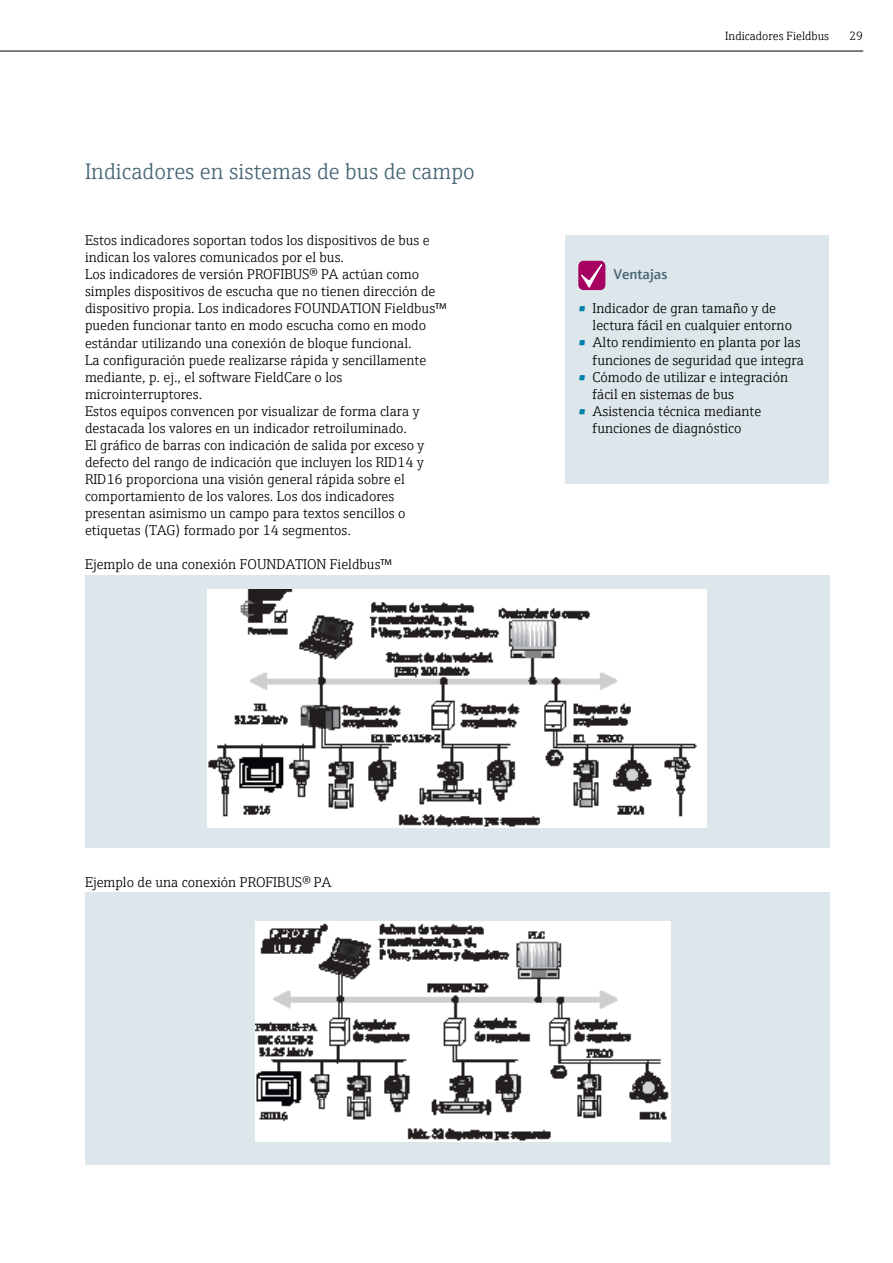
<style>
.page{position:relative;width:893px;height:1263px;background:#fff}
.page>*{position:absolute;margin:0;border:0;box-sizing:border-box;transform-origin:0 0}
.t1{font:300 22.5px "E+H Serif";color:#456473}
.t2{font:300 14.25px/17px "E+H Serif";color:#000}
.t3{font:600 14.25px "E+H Sans";color:#456473}
.t4{font:300 12px "E+H Serif";color:#000}
.s1{font-weight:600;color:#0081ad}
</style>
<div class="page">
<div style="left:566px;top:235px;width:263px;height:249px;background:#dce6eb"></div>
<div style="left:578px;top:261px;width:27px;height:29px;background:#a70063;border-radius:5px"></div>
<svg style="left:580px;top:264px;width:22px;height:25px"></svg>
<div style="left:85px;top:575px;width:744px;height:272px;background:#dce6eb"></div>
<img style="left:208px;top:589px;width:498px;height:239px">
<div style="left:85px;top:892px;width:744px;height:272px;background:#dce6eb"></div>
<img style="left:255px;top:921px;width:415px;height:221px">
<hr style="left:0;top:51px;width:863px;height:1px;background:#000">
<h1 class="t1" style="left:85px;top:155px;width:391px">Indicadores en sistemas de bus de campo</h1>
<p class="t2" style="left:85px;top:231px;width:363px">Estos indicadores soportan todos los dispositivos de bus e indican los valores comunicados por el bus.<br>Los indicadores de versión PROFIBUS® PA actúan como simples dispositivos de escucha que no tienen dirección de dispositivo propia. Los indicadores FOUNDATION Fieldbus™ pueden funcionar tanto en modo escucha como en modo estándar utilizando una conexión de bloque funcional.<br>La configuración puede realizarse rápida y sencillamente mediante, p. ej., el software FieldCare o los microinterruptores.<br>Estos equipos convencen por visualizar de forma clara y destacada los valores en un indicador retroiluminado.<br>El gráfico de barras con indicación de salida por exceso y defecto del rango de indicación que incluyen los RID14 y RID16 proporciona una visión general rápida sobre el comportamiento de los valores. Los dos indicadores presentan asimismo un campo para textos sencillos o etiquetas (TAG) formado por 14 segmentos.</p>
<p class="t2" style="left:85px;top:555px;width:308px">Ejemplo de una conexión FOUNDATION Fieldbus™</p>
<p class="t4" style="left:725px;top:27px;width:105px">Indicadores Fieldbus</p>
<p class="t4" style="left:849px;top:27px;width:15px">29</p>
<p class="t3" style="left:614px;top:264px;width:55px">Ventajas</p>
<p class="t2" style="left:593px;top:299px;width:201px;text-indent:-14px"><span class="s1">•</span> Indicador de gran tamaño y de lectura fácil en cualquier entorno</p>
<p class="t2" style="left:578px;top:333px;width:227px;text-align:right"><span class="s1">•</span> Alto rendimiento en planta por las funciones de seguridad que integra</p>
<p class="t2" style="left:593px;top:367px;width:197px;text-indent:-14px"><span class="s1">•</span> Cómodo de utilizar e integración fácil en sistemas de bus</p>
<p class="t2" style="left:578px;top:401px;width:184px;text-align:center"><span class="s1">•</span> Asistencia técnica mediante funciones de diagnóstico</p>
<p class="t2" style="left:85px;top:873px;width:248px">Ejemplo de una conexión PROFIBUS® PA</p>
</div>
